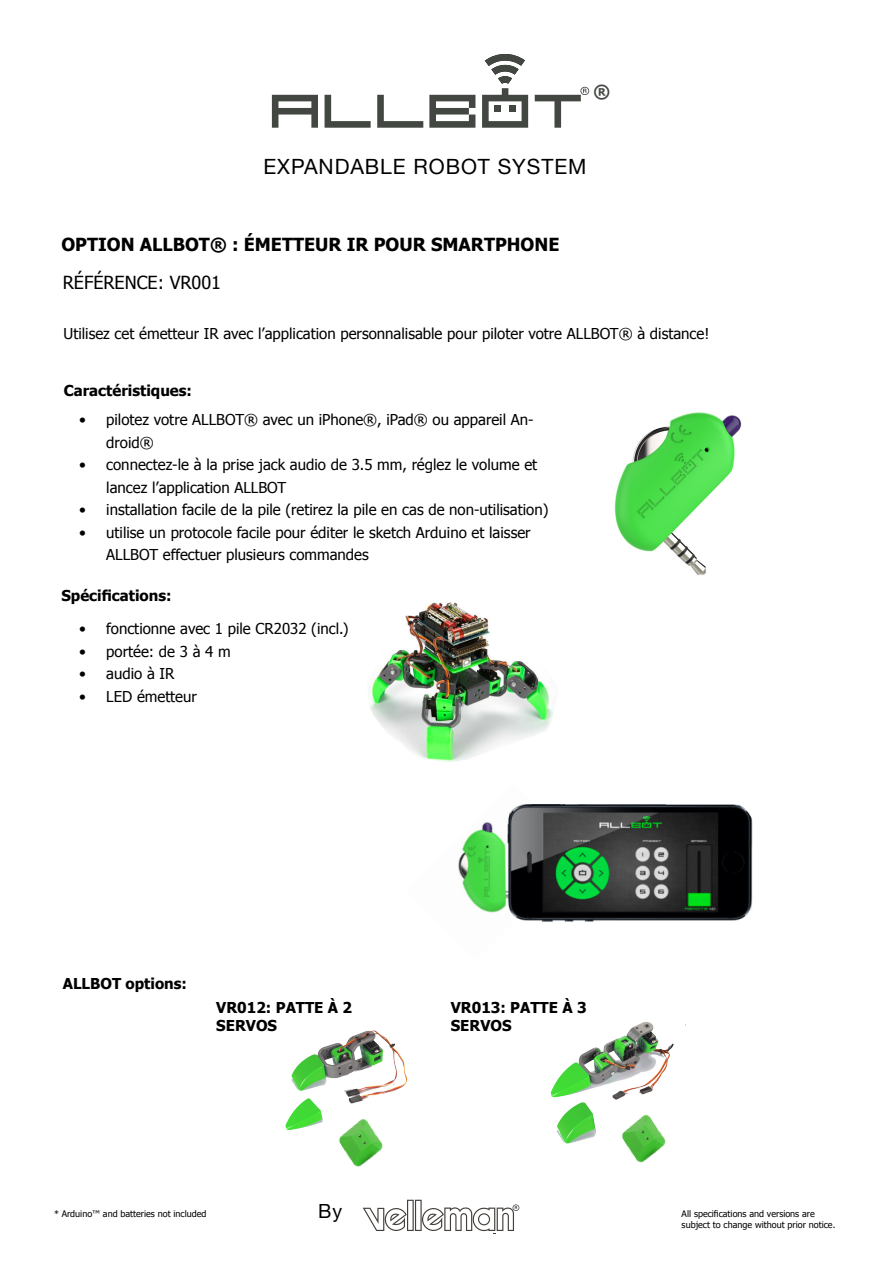
<style>
.page{position:relative;width:893px;height:1263px;background:#fff}
.page>*{position:absolute;margin:0;border:0;box-sizing:border-box;transform-origin:0 0}
.t1{font:21px "Helvetica Neue";letter-spacing:.045em;color:#000}
.t2{font:19.5px "Helvetica Neue";color:#000}
.t3{font:700 18px "Tahoma";color:#000}
.t4{font:18px "Tahoma";color:#000}
.t5{font:700 18px "Tahoma";color:#434841}
.t6{font:15px/22.5px "Tahoma";color:#000}
.t7{font:700 15px/18px "Tahoma";color:#000}
.t8{font:9px/10.8px "Tahoma";color:#000}
</style>
<div class="page">
<svg style="left:363px;top:1200px;width:157px;height:34px"></svg>
<img style="left:458px;top:804px;width:125px;height:109px">
<img style="left:555px;top:1022px;width:119px;height:73px">
<img style="left:370px;top:602px;width:183px;height:159px">
<img style="left:291px;top:1030px;width:117px;height:74px">
<img style="left:285px;top:1093px;width:50px;height:37px">
<img style="left:551px;top:1084px;width:74px;height:60px">
<img style="left:614px;top:412px;width:128px;height:163px">
<img style="left:507px;top:805px;width:245px;height:117px">
<svg style="left:429px;top:95px;width:46px;height:33px"></svg>
<svg style="left:482px;top:54px;width:46px;height:74px"></svg>
<svg style="left:272px;top:95px;width:46px;height:33px"></svg>
<svg style="left:325px;top:95px;width:46px;height:33px"></svg>
<svg style="left:377px;top:95px;width:46px;height:33px"></svg>
<svg style="left:535px;top:87px;width:54px;height:41px"></svg>
<img style="left:329px;top:1107px;width:54px;height:60px">
<img style="left:611px;top:1103px;width:55px;height:60px">
<p class="t5" style="left:593px;top:79px;width:18px">®</p>
<h1 class="t1" style="left:263px;top:154px;width:324px">EXPANDABLE ROBOT SYSTEM</h1>
<p class="t3" style="left:61px;top:232px;width:499px">OPTION ALLBOT® : ÉMETTEUR IR POUR SMARTPHONE</p>
<p class="t4" style="left:63px;top:270px;width:160px">RÉFÉRENCE: VR001</p>
<p class="t6" style="left:64px;top:322px;width:647px">Utilisez cet émetteur IR avec l’application personnalisable pour piloter votre ALLBOT® à distance!</p>
<p class="t7" style="left:64px;top:380px;width:130px">Caractéristiques:</p>
<p class="t6" style="left:106px;top:408px;width:429px;text-indent:-27px">• pilotez votre ALLBOT® avec un iPhone®, iPad® ou appareil An&shy;droid®</p>
<p class="t6" style="left:106px;top:453px;width:432px;text-indent:-27px">• connectez-le à la prise jack audio de 3.5 mm, réglez le volume et lancez l’application ALLBOT</p>
<p class="t6" style="left:79px;top:498px;width:471px">• installation facile de la pile (retirez la pile en cas de non-utilisation)</p>
<p class="t6" style="left:106px;top:520px;width:426px;text-indent:-27px">• utilise un protocole facile pour éditer le sketch Arduino et laisser<br>ALLBOT effectuer plusieurs commandes</p>
<p class="t7" style="left:61px;top:585px;width:112px">Spécifications:</p>
<p class="t6" style="left:79px;top:617px;width:271px">• fonctionne avec 1 pile CR2032 (incl.)</p>
<p class="t6" style="left:79px;top:639px;width:153px">• portée: de 3 à 4 m</p>
<p class="t6" style="left:79px;top:662px;width:97px">• audio à IR</p>
<p class="t6" style="left:79px;top:684px;width:119px">• LED émetteur</p>
<p class="t7" style="left:63px;top:973px;width:126px">ALLBOT options:</p>
<p class="t7" style="left:216px;top:998px;width:137px">VR012: PATTE À 2<br>SERVOS</p>
<p class="t7" style="left:451px;top:998px;width:137px">VR013: PATTE À 3<br>SERVOS</p>
<p class="t8" style="left:54px;top:1208px;width:154px">* Arduino™ and batteries not included</p>
<h2 class="t2" style="left:318px;top:1199px;width:26px">By</h2>
<p class="t8" style="left:682px;top:1208px;width:155px">All specifications and versions are subject to change without prior notice.</p>
</div>
